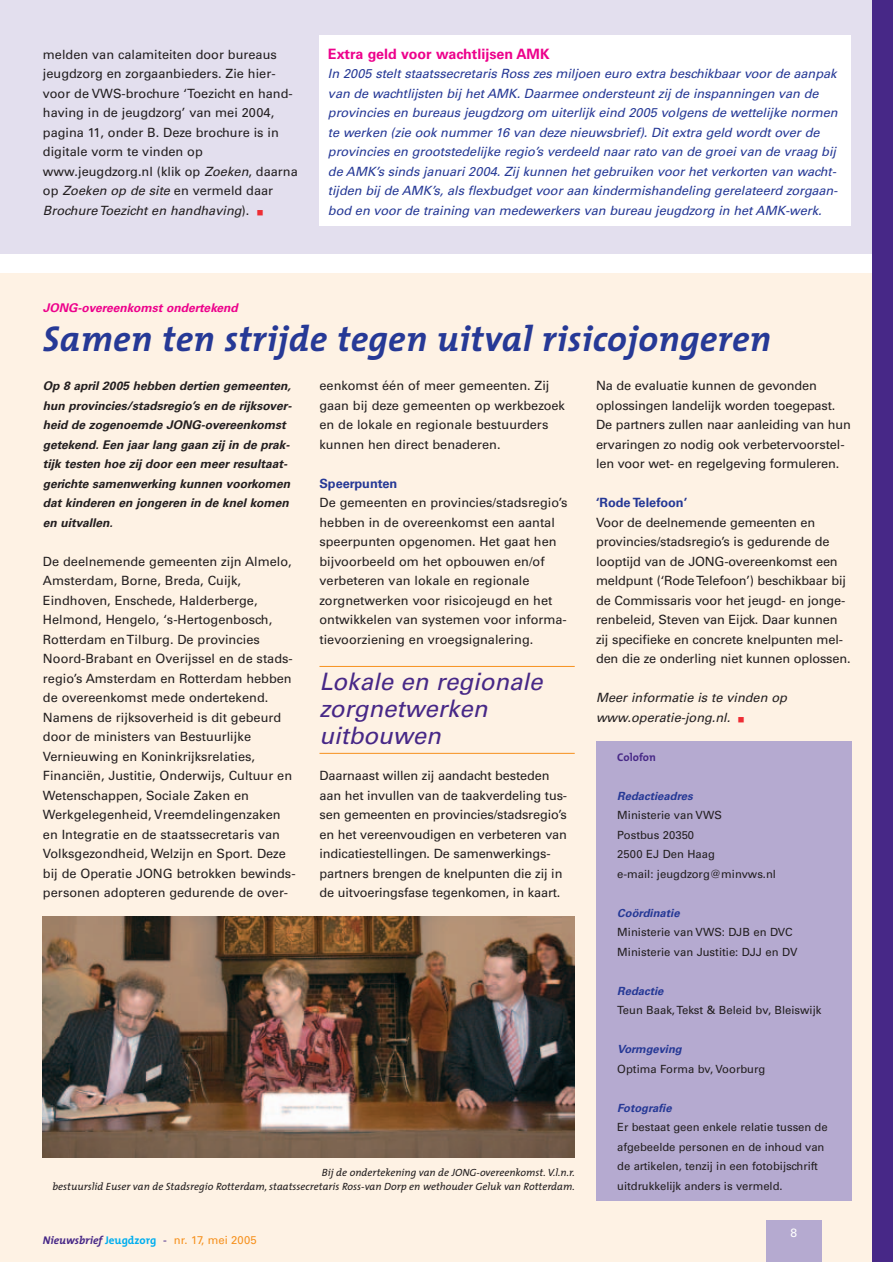
<style>
.page{position:relative;width:893px;height:1262px;background:#fff}
.page>*{position:absolute;margin:0;border:0;box-sizing:border-box;transform-origin:0 0}
.t1{font:italic 700 36px "The Mix";letter-spacing:.01em;color:#263996}
.t2{font:italic 24px/27px "Univers";color:#472887}
.t3{font:700 14.25px "Univers";color:#ed028c}
.t4{font:12.75px/19.5px "Univers";color:#231f20}
.t5{font:italic 12.75px/19.5px "Univers";letter-spacing:-.005em;color:#263996}
.t6{font:italic 12.75px/19.5px "Univers";color:#231f20}
.t7{font:700 12.75px "Univers";color:#263996}
.t8{font:italic 700 12px/19.5px "Univers";color:#231f20}
.t9{font:italic 700 12px "Univers";color:#ed028c}
.t10{font:12px "Univers";color:#fff}
.t11{font:11.25px/19.5px "Univers";color:#231f20}
.t12{font:italic 700 11.25px "Univers";color:#263996}
.t13{font:11.25px "Univers";color:#f6911e}
.t14{font:700 11.25px "The Mix";color:#472887}
.t15{font:italic 10.5px/14.2px "The Mix";color:#231f20;text-align:right}
.s1{font-style:italic}
.s2{font-family:"The Mix";font-weight:700;font-style:italic;color:#472887}
.s3{font-family:"The Mix";font-weight:700;color:#00aeef}
.s4{color:#472887}
</style>
<div class="page">
<div style="left:0;top:273px;width:892px;height:989px;background:#fef2e4"></div>
<div style="left:0;top:0;width:892px;height:254px;background:#e3dfee"></div>
<div style="left:319px;top:35px;width:532px;height:191px;background:#fff"></div>
<div style="left:766px;top:1220px;width:55px;height:42px;background:#b5aad0"></div>
<div style="left:872px;top:0;width:20px;height:1262px;background:#472887"></div>
<hr style="left:319px;top:666px;width:255px;height:1px;background:#f6911e">
<hr style="left:319px;top:753px;width:255px;height:1px;background:#f6911e">
<img style="left:43px;top:916px;width:531px;height:241px">
<div style="left:596px;top:741px;width:255px;height:459px;background:#b5aad0"></div>
<p class="t4" style="left:43px;top:45px;width:256px">melden van calamiteiten door bureaus jeugdzorg en zorgaanbieders. Zie hier&shy;voor de VWS-brochure ‘Toezicht en hand&shy;having in de jeugdzorg’ van mei 2004, pagina 11, onder B. Deze brochure is in digitale vorm te vinden op www.jeugdzorg.nl (klik op <span class="s1">Zoeken</span>, daarna op <span class="s1">Zoeken op de site</span> en vermeld daar <span class="s1">Brochure Toezicht en handhaving</span>).</p>
<p class="t3" style="left:328px;top:48px;width:223px">Extra geld voor wachtlijsen AMK</p>
<p class="t5" style="left:328px;top:65px;width:511px">In 2005 stelt staatssecretaris Ross zes miljoen euro extra beschikbaar voor de aanpak van de wachtlijsten bij het AMK. Daarmee ondersteunt zij de inspanningen van de provincies en bureaus jeugdzorg om uiterlijk eind 2005 volgens de wettelijke normen te werken (zie ook nummer 16 van deze nieuwsbrief). Dit extra geld wordt over de provincies en grootstedelijke regio’s verdeeld naar rato van de groei van de vraag bij de AMK’s sinds januari 2004. Zij kunnen het gebruiken voor het verkorten van wacht&shy;tijden bij de AMK’s, als flexbudget voor aan kindermishandeling gerelateerd zorgaan&shy;bod en voor de training van medewerkers van bureau jeugdzorg in het AMK-werk.</p>
<p class="t9" style="left:43px;top:303px;width:196px">JONG-overeenkomst ondertekend</p>
<h1 class="t1" style="left:43px;top:324px;width:729px">Samen ten strijde tegen uitval risicojongeren</h1>
<p class="t8" style="left:43px;top:377px;width:250px">Op 8 april 2005 hebben dertien gemeenten, hun provincies/stadsregio’s en de rijksover&shy;heid de zogenoemde JONG-overeenkomst getekend. Een jaar lang gaan zij in de prak&shy;tijk testen hoe zij door een meer resultaat&shy;gerichte samenwerking kunnen voorkomen dat kinderen en jongeren in de knel komen en uitvallen.</p>
<p class="t4" style="left:43px;top:552px;width:254px">De deelnemende gemeenten zijn Almelo, Amsterdam, Borne, Breda, Cuijk, Eindhoven, Enschede, Halderberge, Helmond, Hengelo, ‘s-Hertogenbosch, Rotterdam en Tilburg. De provincies Noord-Brabant en Overijssel en de stads&shy;regio’s Amsterdam en Rotterdam hebben de overeenkomst mede ondertekend.<br>Namens de rijksoverheid is dit gebeurd door de ministers van Bestuurlijke Vernieuwing en Koninkrijksrelaties, Financiën, Justitie, Onderwijs, Cultuur en Wetenschappen, Sociale Zaken en Werkgelegenheid, Vreemdelingenzaken en Integratie en de staatssecretaris van Volksgezondheid, Welzijn en Sport. Deze bij de Operatie JONG betrokken bewinds&shy;personen adopteren gedurende de over-</p>
<p class="t4" style="left:319px;top:377px;width:247px">eenkomst één of meer gemeenten. Zij gaan bij deze gemeenten op werkbezoek en de lokale en regionale bestuurders kunnen hen direct benaderen.</p>
<p class="t7" style="left:319px;top:478px;width:79px">Speerpunten</p>
<p class="t4" style="left:319px;top:494px;width:249px">De gemeenten en provincies/stadsregio’s hebben in de overeenkomst een aantal speerpunten opgenomen. Het gaat hen bijvoorbeeld om het opbouwen en/of verbeteren van lokale en regionale zorgnetwerken voor risicojeugd en het ontwikkelen van systemen voor informa&shy;tievoorziening en vroegsignalering.</p>
<h2 class="t2" style="left:319px;top:670px;width:224px">Lokale en regionale zorgnetwerken uitbouwen</h2>
<p class="t4" style="left:319px;top:767px;width:249px">Daarnaast willen zij aandacht besteden aan het invullen van de taakverdeling tus&shy;sen gemeenten en provincies/stadsregio’s en het vereenvoudigen en verbeteren van indicatiestellingen. De samenwerkings&shy;partners brengen de knelpunten die zij in de uitvoeringsfase tegenkomen, in kaart.</p>
<p class="t15" style="left:52px;top:1166px;width:524px">Bij de ondertekening van de JONG-overeenkomst. V.l.n.r.<br>bestuurslid Euser van de Stadsregio Rotterdam, staatssecretaris Ross-van Dorp en wethouder Geluk van Rotterdam.</p>
<p class="t13" style="left:43px;top:1236px;width:215px"><span class="s2">Nieuwsbrief</span> <span class="s3">Jeugdzorg</span> <span class="s4">-</span> nr. 17, mei 2005</p>
<p class="t4" style="left:596px;top:377px;width:256px">Na de evaluatie kunnen de gevonden oplossingen landelijk worden toegepast.<br>De partners zullen naar aanleiding van hun ervaringen zo nodig ook verbetervoorstel&shy;len voor wet- en regelgeving formuleren.</p>
<p class="t7" style="left:596px;top:498px;width:93px">‘Rode Telefoon’</p>
<p class="t4" style="left:596px;top:513px;width:256px">Voor de deelnemende gemeenten en provincies/stadsregio’s is gedurende de looptijd van de JONG-overeenkomst een meldpunt (‘Rode Telefoon’) beschikbaar bij de Commissaris voor het jeugd- en jonge&shy;renbeleid, Steven van Eijck. Daar kunnen zij specifieke en concrete knelpunten mel&shy;den die ze onderling niet kunnen oplossen.</p>
<p class="t6" style="left:596px;top:689px;width:192px">Meer informatie is te vinden op www.operatie-jong.nl.</p>
<p class="t14" style="left:617px;top:753px;width:40px">Colofon</p>
<p class="t12" style="left:617px;top:791px;width:77px">Redactieadres</p>
<p class="t11" style="left:617px;top:806px;width:160px">Ministerie van VWS<br>Postbus 20350<br>2500 EJ Den Haag<br>e-mail: jeugdzorg@minvws.nl</p>
<p class="t12" style="left:617px;top:908px;width:64px">Coördinatie</p>
<p class="t11" style="left:617px;top:923px;width:182px">Ministerie van VWS: DJB en DVC<br>Ministerie van Justitie: DJJ en DV</p>
<p class="t12" style="left:617px;top:986px;width:48px">Redactie</p>
<p class="t11" style="left:617px;top:1001px;width:206px">Teun Baak, Tekst &amp; Beleid bv, Bleiswijk</p>
<p class="t12" style="left:617px;top:1045px;width:66px">Vormgeving</p>
<p class="t11" style="left:617px;top:1060px;width:150px">Optima Forma bv, Voorburg</p>
<p class="t12" style="left:617px;top:1103px;width:56px">Fotografie</p>
<p class="t11" style="left:617px;top:1118px;width:212px">Er bestaat geen enkele relatie tussen de afgebeelde personen en de inhoud van de artikelen, tenzij in een fotobijschrift uitdrukkelijk anders is vermeld.</p>
<p class="t10" style="left:790px;top:1228px;width:8px">8</p>
</div>
